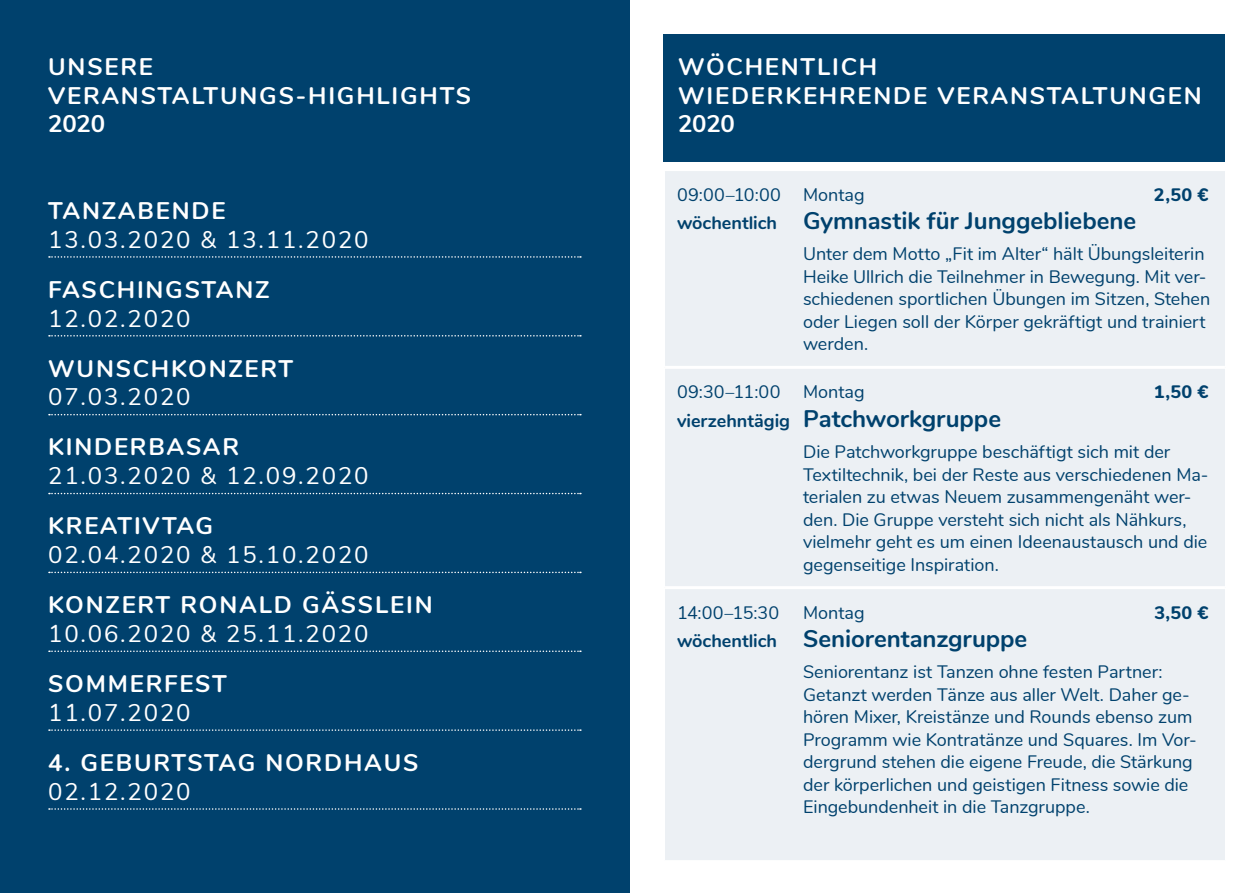
<style>
.page{position:relative;width:1259px;height:893px;background:#fff}
.page>*{position:absolute;margin:0;border:0;box-sizing:border-box;transform-origin:0 0}
.t1{font:700 24px/28.8px "Nunito";letter-spacing:.075em;color:#fff}
.t2{font:24px "Nunito";letter-spacing:.075em;color:#fff}
.t3{font:700 24px "Nunito";letter-spacing:-.005em;color:#00416d}
.t4{font:18px/22.5px "Nunito";letter-spacing:-.005em;color:#00416d}
.t5{font:800 18px "Nunito";color:#00416d}
.s1{font-size:18px}
</style>
<div class="page">
<div style="left:663px;top:34px;width:562px;height:128px;background:#00416d"></div>
<div style="left:665px;top:171px;width:560px;height:689px;background:#ecf0f4"></div>
<hr style="left:665px;top:366px;width:560px;height:3px;background:#fff">
<hr style="left:665px;top:586px;width:560px;height:3px;background:#fff">
<div style="left:0;top:0;width:629px;height:893px;background:#00416d"></div>
<svg style="left:49px;top:256px;width:532px;height:2px"></svg>
<svg style="left:49px;top:335px;width:532px;height:2px"></svg>
<svg style="left:49px;top:414px;width:532px;height:1px"></svg>
<svg style="left:49px;top:493px;width:532px;height:1px"></svg>
<svg style="left:49px;top:572px;width:532px;height:1px"></svg>
<svg style="left:49px;top:650px;width:532px;height:2px"></svg>
<svg style="left:49px;top:729px;width:532px;height:2px"></svg>
<svg style="left:49px;top:808px;width:532px;height:2px"></svg>
<h1 class="t1" style="left:48px;top:51px;width:424px">UNSERE<br>VERANSTALTUNGS-HIGHLIGHTS<br>2020</h1>
<h1 class="t1" style="left:48px;top:195px;width:179px">TANZABENDE</h1>
<h1 class="t2" style="left:48px;top:222px;width:322px">13.03.2020 &amp; 13.11.2020</h1>
<h1 class="t1" style="left:48px;top:274px;width:223px">FASCHINGSTANZ</h1>
<h1 class="t2" style="left:48px;top:301px;width:144px">12.02.2020</h1>
<h1 class="t1" style="left:48px;top:352px;width:247px">WUNSCHKONZERT</h1>
<h1 class="t2" style="left:48px;top:379px;width:144px">07.03.2020</h1>
<h1 class="t1" style="left:48px;top:431px;width:192px">KINDERBASAR</h1>
<h1 class="t2" style="left:48px;top:458px;width:322px">21.03.2020 &amp; 12.09.2020</h1>
<h1 class="t1" style="left:48px;top:510px;width:166px">KREATIVTAG</h1>
<h1 class="t2" style="left:48px;top:537px;width:322px">02.04.2020 &amp; 15.10.2020</h1>
<h1 class="t1" style="left:48px;top:589px;width:386px">KONZERT RONALD GÄSSLEIN</h1>
<h1 class="t2" style="left:48px;top:616px;width:322px">10.06.2020 &amp; 25.11.2020</h1>
<h1 class="t1" style="left:48px;top:668px;width:180px">SOMMERFEST</h1>
<h1 class="t2" style="left:48px;top:695px;width:144px">11.07.2020</h1>
<h1 class="t1" style="left:48px;top:747px;width:372px">4. GEBURTSTAG NORDHAUS</h1>
<h1 class="t2" style="left:48px;top:774px;width:144px">02.12.2020</h1>
<h1 class="t1" style="left:678px;top:51px;width:525px">WÖCHENTLICH<br>WIEDERKEHRENDE VERANSTALTUNGEN<br>2020</h1>
<p class="t4" style="left:677px;top:182px;width:189px">09:00–10:00 Montag</p>
<p class="t5" style="left:1154px;top:181px;width:56px">2,50 €</p>
<h1 class="t3" style="left:677px;top:203px;width:461px"><span class="s1">wöchentlich</span> Gymnastik für Junggebliebene</h1>
<p class="t4" style="left:803px;top:242px;width:409px">Unter dem Motto „Fit im Alter“ hält Übungsleiterin Heike Ullrich die Teilnehmer in Bewegung. Mit ver&shy;schiedenen sportlichen Übungen im Sitzen, Stehen oder Liegen soll der Körper gekräftigt und trainiert werden.</p>
<p class="t4" style="left:677px;top:380px;width:105px">09:30–11:00</p>
<p class="t4" style="left:803px;top:380px;width:63px">Montag</p>
<p class="t5" style="left:1153px;top:379px;width:56px">1,50 €</p>
<h1 class="t3" style="left:677px;top:401px;width:325px"><span class="s1">vierzehntägig</span> Patchworkgruppe</h1>
<p class="t4" style="left:803px;top:440px;width:407px">Die Patchworkgruppe beschäftigt sich mit der Textiltechnik, bei der Reste aus verschiedenen Ma&shy;terialen zu etwas Neuem zusammengenäht wer&shy;den. Die Gruppe versteht sich nicht als Nähkurs, vielmehr geht es um einen Ideenaustausch und die gegenseitige Inspiration.</p>
<p class="t4" style="left:677px;top:600px;width:104px">14:00–15:30</p>
<p class="t4" style="left:803px;top:600px;width:63px">Montag</p>
<p class="t5" style="left:1154px;top:599px;width:55px">3,50 €</p>
<h1 class="t3" style="left:677px;top:621px;width:352px"><span class="s1">wöchentlich</span> Seniorentanzgruppe</h1>
<p class="t4" style="left:803px;top:660px;width:395px">Seniorentanz ist Tanzen ohne festen Partner:<br>Getanzt werden Tänze aus aller Welt. Daher ge&shy;hören Mixer, Kreistänze und Rounds ebenso zum Programm wie Kontratänze und Squares. Im Vor&shy;dergrund stehen die eigene Freude, die Stärkung der körperlichen und geistigen Fitness sowie die Eingebundenheit in die Tanzgruppe.</p>
</div>
